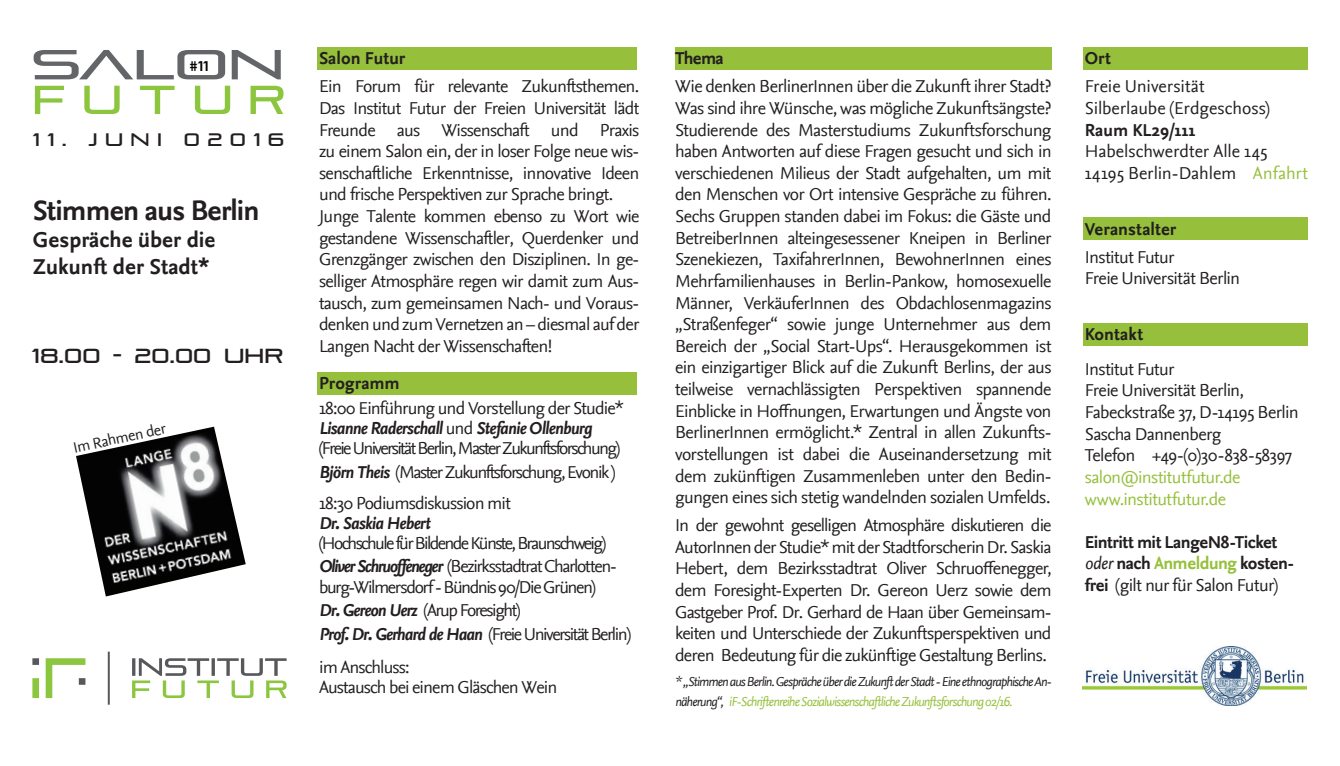
<style>
.page{position:relative;width:1340px;height:766px;background:#fff}
.page>*{position:absolute;margin:0;border:0;box-sizing:border-box;transform-origin:0 0}
.t1{font:41.62px "Pirulen Rg";letter-spacing:-.01em;color:#636568;scale:1.26 1}
.t2{font:700 29.25px "Nexus Sans";letter-spacing:-.03em;color:#231f20}
.t3{font:700 22.5px/27px "Nexus Sans";color:#231f20}
.t4{font:20.25px "Pirulen Rg";letter-spacing:.01em;color:#231f20}
.t5{font:18px/21.6px "Nexus Sans";letter-spacing:-.04em;color:#231f20}
.t6{font:18px/20.2px "Nexus Sans";letter-spacing:-.09em;color:#231f20}
.t7{font:18px/23.4px "Nexus Sans";letter-spacing:-.08em;color:#231f20}
.t8{font:700 18px/21.6px "Nexus Sans";letter-spacing:-.01em;color:#231f20}
.t9{font:18px/21.6px "Nexus Sans";color:#231f20}
.t10{font:18px/21.6px "Nexus Sans";letter-spacing:-.03em;color:#96c03c}
.t11{font:18px "Nexus Sans TF";letter-spacing:-.04em;color:#231f20}
.t12{font:italic 700 18px "Nexus Sans";letter-spacing:-.035em;color:#231f20}
.t13{font:18px "Pirulen Rg";letter-spacing:.41em;color:#231f20}
.t14{font:15.75px "Nexus Sans";color:#231f20}
.t15{font:13.95px "Pirulen Rg";color:#040503}
.t16{font:italic 13.5px/19.1px "Nexus Sans";letter-spacing:-.07em;color:#231f20}
.s1{font-family:"Nexus Sans TF"}
.s2{font-weight:700;font-style:italic}
.s3{color:#96c03c}
.s4{font-style:normal;color:#96c03c}
.s5{font-weight:400;font-style:italic}
.s6{font-weight:400}
</style>
<div class="page">
<div style="left:1083px;top:217px;width:224px;height:23px;background:#96c03c"></div>
<div style="left:1083px;top:322px;width:224px;height:23px;background:#96c03c"></div>
<div style="left:674px;top:47px;width:377px;height:23px;background:#96c03c"></div>
<div style="left:1083px;top:47px;width:224px;height:23px;background:#96c03c"></div>
<div style="left:317px;top:372px;width:319px;height:22px;background:#96c03c"></div>
<div style="left:317px;top:47px;width:319px;height:23px;background:#96c03c"></div>
<svg style="left:35px;top:86px;width:29px;height:28px"></svg>
<svg style="left:84px;top:86px;width:36px;height:28px"></svg>
<svg style="left:140px;top:86px;width:34px;height:28px"></svg>
<svg style="left:195px;top:86px;width:35px;height:28px"></svg>
<svg style="left:250px;top:86px;width:33px;height:28px"></svg>
<svg style="left:132px;top:658px;width:154px;height:39px"></svg>
<svg style="left:108px;top:651px;width:2px;height:53px"></svg>
<svg style="left:32px;top:678px;width:7px;height:19px"></svg>
<svg style="left:32px;top:658px;width:7px;height:6px"></svg>
<svg style="left:46px;top:658px;width:39px;height:39px"></svg>
<img style="left:1082px;top:646px;width:224px;height:59px">
<img style="left:76px;top:426px;width:170px;height:170px">
<h1 class="t1" style="left:31px;top:39px;width:202px">SALON</h1>
<p class="t15" style="left:189px;top:57px;width:21px">#11</p>
<p class="t13" style="left:33px;top:129px;width:253px">11. JUNI 02016</p>
<h2 class="t2" style="left:33px;top:193px;width:228px">Stimmen aus Berlin</h2>
<p class="t3" style="left:33px;top:226px;width:184px">Gespräche über die<br>Zukunft der Stadt*</p>
<p class="t4" style="left:32px;top:343px;width:253px">18.00 - 20.00 UHR</p>
<p class="t14" style="left:72px;top:438px;width:96px;rotate:-12deg">Im Rahmen der</p>
<p class="t8" style="left:319px;top:48px;width:88px">Salon Futur</p>
<p class="t5" style="left:319px;top:76px;width:322px">Ein Forum für relevante Zukunftsthemen.<br>Das Institut Futur der Freien Universität lädt Freunde aus Wissenschaft und Praxis zu einem Salon ein, der in loser Folge neue wis&shy;senschaftliche Erkenntnisse, innovative Ideen und frische Perspektiven zur Sprache bringt.<br>Junge Talente kommen ebenso zu Wort wie gestandene Wissenschaftler, Querdenker und Grenzgänger zwischen den Disziplinen. In ge&shy;selliger Atmosphäre regen wir damit zum Aus&shy;tausch, zum gemeinsamen Nach- und Voraus&shy;denken und zum Vernetzen an <span class="s1">– diesmal auf der</span></p>
<p class="t11" style="left:319px;top:335px;width:235px">Langen Nacht der Wissenschaften!</p>
<p class="t8" style="left:319px;top:372px;width:82px">Programm</p>
<p class="t6" style="left:319px;top:398px;width:306px">18:00 Einführung und Vorstellung der Studie*<br><span class="s2">Lisanne Raderschall</span> und <span class="s2">Stefanie Ollenburg </span>(Freie Universität Berlin, Master Zukunftsforschung)</p>
<p class="t7" style="left:319px;top:456px;width:298px;line-height:30.8px"><span class="s2">Björn Theis</span> (Master Zukunftsforschung, Evonik )<br>18:30 Podiumsdiskussion mit</p>
<p class="t12" style="left:319px;top:512px;width:113px">Dr. Saskia Hebert</p>
<p class="t6" style="left:319px;top:531px;width:299px;line-height:23.4px">(Hochschule für Bildende Künste, Braunschweig)<br><span class="s2">Oliver Schruoffeneger</span> (Bezirksstadtrat Charlotten-</p>
<p class="t7" style="left:319px;top:575px;width:313px">burg-Wilmersdorf - Bündnis 90/Die Grünen)<br><span class="s2">Dr. Gereon Uerz</span> (Arup Foresight)<br><span class="s2">Prof. Dr. Gerhard de Haan</span> (Freie Universität Berlin)</p>
<p class="t5" style="left:319px;top:656px;width:240px;line-height:20.2px">im Anschluss:<br>Austausch bei einem Gläschen Wein</p>
<p class="t8" style="left:675px;top:48px;width:50px">Thema</p>
<p class="t5" style="left:675px;top:76px;width:378px;text-align:justify">Wie denken BerlinerInnen über die Zukunft ihrer Stadt?<br>Was sind ihre Wünsche, was mögliche Zukunftsängste?<br>Studierende des Masterstudiums Zukunftsforschung haben Antworten auf diese Fragen gesucht und sich in verschiedenen Milieus der Stadt aufgehalten, um mit den Menschen vor Ort intensive Gespräche zu führen.<br>Sechs Gruppen standen dabei im Fokus: die Gäste und BetreiberInnen alteingesessener Kneipen in Berliner Szenekiezen, TaxifahrerInnen, BewohnerInnen eines Mehrfamilienhauses in Berlin-Pankow, homosexuelle Männer, VerkäuferInnen des Obdachlosenmagazins „Straßenfeger“ sowie junge Unternehmer aus dem Bereich der „Social Start-Ups“. Herausgekommen ist ein einzigartiger Blick auf die Zukunft Berlins, der aus teilweise vernachlässigten Perspektiven spannende Einblicke in Hoffnungen, Erwartungen und Ängste von BerlinerInnen ermöglicht.* Zentral in allen Zukunfts&shy;vorstellungen ist dabei die Auseinandersetzung mit dem zukünftigen Zusammenleben unter den Bedin&shy;gungen eines sich stetig wandelnden sozialen Umfelds.</p>
<p class="t5" style="left:675px;top:514px;width:378px;text-align:justify">In der gewohnt geselligen Atmosphäre diskutieren die AutorInnen der Studie* mit der Stadtforscherin Dr. Saskia Hebert, dem Bezirksstadtrat Oliver Schruoffenegger, dem Foresight-Experten Dr. Gereon Uerz sowie dem Gastgeber Prof. Dr. Gerhard de Haan über Gemeinsam&shy;keiten und Unterschiede der Zukunftsperspektiven und deren Bedeutung für die zukünftige Gestaltung Berlins.</p>
<p class="t16" style="left:675px;top:672px;width:378px">* „Stimmen aus Berlin. Gespräche über die Zukunft der Stadt - Eine ethnographische An&shy;näherung“, <span class="s3">iF-Schriftenreihe Sozialwissenschaftliche Zukunftsforschung 02/16</span><span class="s4">.</span></p>
<p class="t8" style="left:1084px;top:48px;width:28px">Ort</p>
<p class="t9" style="left:1084px;top:76px;width:186px">Freie Universität<br>Silberlaube (Erdgeschoss)</p>
<p class="t8" style="left:1084px;top:119px;width:112px">Raum KL29/111</p>
<p class="t9" style="left:1084px;top:141px;width:225px">Habelschwerdter Alle 145<br>14195 Berlin-Dahlem <span class="s3">Anfahrt</span></p>
<p class="t8" style="left:1084px;top:218px;width:93px">Veranstalter</p>
<p class="t5" style="left:1084px;top:246px;width:157px">Institut Futur<br>Freie Universität Berlin</p>
<p class="t8" style="left:1084px;top:324px;width:60px">Kontakt</p>
<p class="t5" style="left:1084px;top:358px;width:215px">Institut Futur<br>Freie Universität Berlin,<br>Fabeckstraße 37, D-14195 Berlin<br>Sascha Dannenberg<br>Telefon +49-(0)30-838-58397</p>
<p class="t10" style="left:1084px;top:466px;width:157px">salon@institutfutur.de www.institutfutur.de</p>
<p class="t8" style="left:1084px;top:531px;width:211px">Eintritt mit LangeN8-Ticket <span class="s5">oder</span> nach <span class="s3">Anmeldung</span> kosten&shy;frei <span class="s6">(gilt nur für Salon Futur)</span></p>
</div>
